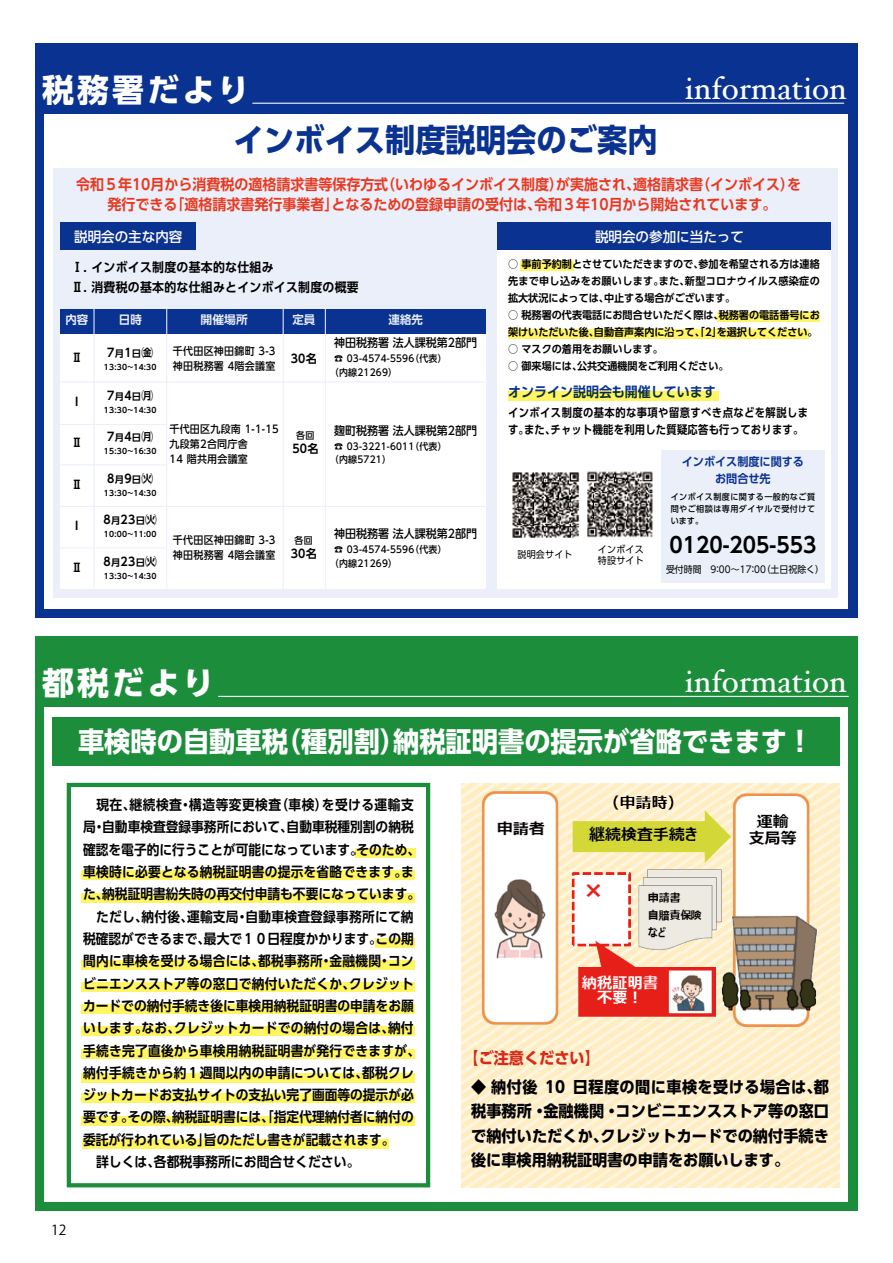
<style>
.page{position:relative;width:893px;height:1263px;background:#fff}
.page>*{position:absolute;margin:0;border:0;box-sizing:border-box;transform-origin:0 0}
.t1{font:31.95px "Hoefler Text";color:#fff}
.t2{font:700 31.95px "UD Shin Go Pr 6 N";color:#0a3290;scale:.95 1}
.t3{font:700 31.95px "UD Shin Go Pr 6 N";letter-spacing:.1em;color:#fff}
.t4{font:700 27.6px "UD Shin Go Pr 6 N";color:#fff;scale:.95 1}
.t5{font:700 21.3px "UD Shin Go Pr 6 N De";color:#000;scale:.95 1}
.t6{font:700 15.9px/24.5px "UD Shin Go Pr 6 N";letter-spacing:.005em;color:#000;text-align:justify;scale:.95 1}
.t7{font:700 15.9px "UD Shin Go Pr 6 N";color:#d82817;scale:.95 1}
.t8{font:700 14.85px/19.2px "UD Shin Go Pr 6 N De";color:#e83820;text-align:center;scale:.94 1}
.t9{font:700 13.8px/22.4px "UD Shin Go Pr 6 N De";color:#000;scale:.92 1}
.t10{font:500 13.8px "UD Shin Go Pr 6 N";color:#fff}
.t11{font:700 13.8px "UD Shin Go Pr 6 N De";color:#0a3290;scale:.94 1}
.t12{font:13.8px "Koz Go Pr 6 N";color:#000}
.t13{font:700 12.75px/19.2px "UD Shin Go Pr 6 N De";letter-spacing:.025em;color:#000;scale:.93 1}
.t14{font:700 11.7px/17px "UD Shin Go Pr 6 N De";letter-spacing:.045em;color:#000;scale:.88 1}
.t15{font:700 11.7px "UD Shin Go Pr 6 N De";letter-spacing:.025em;color:#000;scale:.94 1}
.t16{font:500 11.7px "UD Shin Go Pr 6 N";color:#000;scale:.94 1}
.t17{font:700 11.7px/17px "UD Shin Go Pr 6 N De";color:#0a3290;text-align:center;scale:.95 1}
.t18{font:700 11.7px "UD Shin Go Pr 6 N De";color:#eaeff9}
.t19{font:700 10.65px/17px "UD Shin Go Pr 6 N De";color:#000;text-align:justify;scale:.95 1}
.t20{font:500 10.65px/14.9px "UD Shin Go Pr 6 N";letter-spacing:.025em;color:#000;scale:.94 1}
.t21{font:500 9.6px/13.8px "UD Shin Go Pr 6 N";letter-spacing:.025em;color:#000;scale:.94 1}
.t22{font:9.6px "UD Shin Go Pr 6 N";color:#000;scale:.93 1}
.t23{font:9.6px/11.7px "UD Shin Go Pr 6 N";letter-spacing:.025em;color:#000;scale:.94 1}
.t24{font:500 8.55px/11.7px "UD Shin Go Pr 6 N";letter-spacing:.055em;color:#000;text-align:justify;scale:.95 1}
.t25{font:700 7.65px "UD Shin Go Pr 6 N De";letter-spacing:.025em;color:#000}
.s1{font-size:9.3px}
</style>
<div class="page">
<div style="left:35px;top:43px;width:822px;height:574px;background:#0a3290"></div>
<div style="left:35px;top:636px;width:822px;height:574px;background:#1c8e3b"></div>
<hr style="left:218px;top:696px;width:631px;height:1px;background:#fff">
<div style="left:44px;top:708px;width:803px;height:494px;background:#fff"></div>
<hr style="left:252px;top:103px;width:592px;height:1px;background:#fff">
<div style="left:44px;top:114px;width:804px;height:495px;background:#fff"></div>
<div style="left:52px;top:718px;width:787px;height:48px;background:#1c8e3b"></div>
<svg style="left:461px;top:783px;width:378px;height:404px;background:#fff0cd"></svg>
<img style="left:479px;top:784px;width:342px;height:243px">
<div style="left:53px;top:168px;width:785px;height:430px;background:#eaeff9"></div>
<div style="left:61px;top:309px;width:425px;height:279px;background:#fff"></div>
<div style="left:497px;top:250px;width:333px;height:338px;background:#fff"></div>
<div style="left:61px;top:223px;width:135px;height:27px;background:#0a3290"></div>
<div style="left:497px;top:223px;width:333px;height:27px;background:#0a3290"></div>
<div style="left:61px;top:309px;width:425px;height:25px;background:#0a3290"></div>
<hr style="left:61px;top:381px;width:428px;height:1px;background:#eaeff9">
<hr style="left:61px;top:464px;width:106px;height:1px;background:#eaeff9">
<hr style="left:61px;top:424px;width:106px;height:1px;background:#eaeff9">
<hr style="left:61px;top:506px;width:428px;height:1px;background:#eaeff9">
<hr style="left:61px;top:547px;width:106px;height:1px;background:#eaeff9">
<img style="left:512px;top:472px;width:68px;height:66px">
<img style="left:587px;top:471px;width:66px;height:67px">
<div style="left:661px;top:450px;width:164px;height:132px;background:#eaeff9"></div>
<hr style="left:93px;top:305px;width:2px;height:283px;background:#eaeff9">
<hr style="left:166px;top:302px;width:1px;height:285px;background:#eaeff9">
<hr style="left:283px;top:300px;width:1px;height:292px;background:#eaeff9">
<hr style="left:325px;top:302px;width:1px;height:285px;background:#eaeff9">
<div style="left:520px;top:261px;width:54px;height:10px;background:#fff462"></div>
<div style="left:718px;top:312px;width:102px;height:9px;background:#fff462"></div>
<div style="left:508px;top:329px;width:301px;height:9px;background:#fff462"></div>
<div style="left:508px;top:391px;width:211px;height:10px;background:#fff462"></div>
<svg style="left:67px;top:783px;width:363px;height:404px"></svg>
<h1 class="t3" style="left:42px;top:64px;width:209px">税務署だより</h1>
<h1 class="t1" style="left:685px;top:70px;width:163px">information</h1>
<h1 class="t2" style="left:234px;top:114px;width:448px">インボイス制度説明会のご案内</h1>
<p class="t8" style="left:76px;top:175px;width:773px">令和５年10月から消費税の適格請求書等保存方式（いわゆるインボイス制度）が実施され、適格請求書（インボイス）を発行できる「適格請求書発行事業者」となるための登録申請の受付は、令和３年10月から開始されています。</p>
<p class="t10" style="left:74px;top:225px;width:110px">説明会の主な内容</p>
<p class="t10" style="left:595px;top:225px;width:150px">説明会の参加に当たって</p>
<p class="t13" style="left:71px;top:258px;width:310px">Ⅰ. インボイス制度の基本的な仕組み<br>Ⅱ. 消費税の基本的な仕組みとインボイス制度の概要</p>
<p class="t18" style="left:66px;top:310px;width:24px">内容</p>
<p class="t18" style="left:119px;top:310px;width:24px">日時</p>
<p class="t18" style="left:201px;top:310px;width:49px">開催場所</p>
<p class="t18" style="left:292px;top:310px;width:24px">定員</p>
<p class="t18" style="left:389px;top:310px;width:36px">連絡先</p>
<p class="t15" style="left:71px;top:348px;width:13px">Ⅱ</p>
<p class="t16" style="left:334px;top:333px;width:153px">神田税務署 法人課税第2部門</p>
<p class="t21" style="left:330px;top:351px;width:126px;text-indent:4px">☎ 03-4574-5596（代表）（内線21269）</p>
<p class="t20" style="left:173px;top:343px;width:110px">千代田区神田錦町 3-3神田税務署 4階会議室</p>
<p class="t15" style="left:107px;top:343px;width:50px">7<span class="s1">月</span>1<span class="s1">日</span>㈮</p>
<p class="t25" style="left:104px;top:361px;width:54px">13:30~14:30</p>
<p class="t15" style="left:107px;top:386px;width:50px">7<span class="s1">月</span>4<span class="s1">日</span>㈪</p>
<p class="t25" style="left:104px;top:404px;width:54px">13:30~14:30</p>
<p class="t15" style="left:107px;top:427px;width:50px">7<span class="s1">月</span>4<span class="s1">日</span>㈪</p>
<p class="t25" style="left:104px;top:445px;width:54px">15:30~16:30</p>
<p class="t15" style="left:107px;top:469px;width:50px">8<span class="s1">月</span>9<span class="s1">日</span>㈫</p>
<p class="t25" style="left:104px;top:487px;width:54px">13:30~14:30</p>
<p class="t15" style="left:103px;top:510px;width:58px">8<span class="s1">月</span>23<span class="s1">日</span>㈫</p>
<p class="t25" style="left:104px;top:528px;width:54px">10:00~11:00</p>
<p class="t15" style="left:103px;top:552px;width:58px">8<span class="s1">月</span>23<span class="s1">日</span>㈫</p>
<p class="t25" style="left:104px;top:570px;width:54px">13:30~14:30</p>
<p class="t15" style="left:291px;top:348px;width:29px">30名</p>
<p class="t15" style="left:75px;top:392px;width:5px">I</p>
<p class="t20" style="left:169px;top:422px;width:118px">千代田区九段南 1-1-15九段第2合同庁舎<br>14 階共用会議室</p>
<p class="t21" style="left:296px;top:428px;width:21px">各回</p>
<p class="t16" style="left:334px;top:421px;width:153px">麹町税務署 法人課税第2部門</p>
<p class="t21" style="left:330px;top:439px;width:126px;text-indent:4px">☎ 03-3221-6011（代表）（内線5721）</p>
<p class="t15" style="left:71px;top:433px;width:13px">Ⅱ</p>
<p class="t15" style="left:71px;top:475px;width:13px">Ⅱ</p>
<p class="t15" style="left:292px;top:439px;width:29px">50名</p>
<p class="t15" style="left:75px;top:516px;width:5px">I</p>
<p class="t16" style="left:334px;top:524px;width:153px">神田税務署 法人課税第2部門</p>
<p class="t21" style="left:330px;top:542px;width:126px;text-indent:4px">☎ 03-4574-5596（代表）（内線21269）</p>
<p class="t20" style="left:173px;top:532px;width:110px">千代田区神田錦町 3-3神田税務署 4階会議室</p>
<p class="t21" style="left:295px;top:533px;width:21px">各回</p>
<p class="t15" style="left:291px;top:544px;width:29px">30名</p>
<p class="t15" style="left:71px;top:558px;width:13px">Ⅱ</p>
<p class="t19" style="left:508px;top:255px;width:330px">○ 事前予約制とさせていただきますので、参加を希望される方は連絡先まで申し込みをお願いします。また、新型コロナウイルス感染症の拡大状況によっては、中止する場合がございます。</p>
<p class="t19" style="left:508px;top:306px;width:330px">○ 税務署の代表電話にお問合せいただく際は、税務署の電話番号にお架けいただいた後、自動音声案内に沿って、「2」を選択してください。</p>
<p class="t19" style="left:508px;top:340px;width:164px">○ マスクの着用をお願いします。</p>
<p class="t19" style="left:508px;top:357px;width:234px">○ 御来場には、公共交通機関をご利用ください。</p>
<p class="t14" style="left:508px;top:403px;width:342px">インボイス制度の基本的な事項や留意すべき点などを解説します。また、チャット機能を利用した質疑応答も行っております。</p>
<p class="t11" style="left:508px;top:380px;width:223px">オンライン説明会も開催しています</p>
<p class="t23" style="left:518px;top:549px;width:60px">説明会サイト</p>
<p class="t23" style="left:598px;top:543px;width:50px">インボイス特設サイト</p>
<p class="t17" style="left:682px;top:452px;width:130px">インボイス制度に関するお問合せ先</p>
<p class="t24" style="left:671px;top:491px;width:153px">インボイス制度に関する一般的なご質問やご相談は専用ダイヤルで受付けています。</p>
<h3 class="t5" style="left:670px;top:528px;width:156px">0120-205-553</h3>
<p class="t22" style="left:666px;top:562px;width:171px">受付時間　9:00～17:00（土日祝除く）</p>
<h1 class="t3" style="left:42px;top:657px;width:174px">都税だより</h1>
<h1 class="t1" style="left:685px;top:663px;width:163px">information</h1>
<h2 class="t4" style="left:78px;top:718px;width:775px">車検時の自動車税（種別割）納税証明書の提示が省略できます！</h2>
<p class="t9" style="left:83px;top:793px;width:368px">　現在、継続検査・構造等変更検査（車検）を受ける運輸支局・自動車検査登録事務所において、自動車税種別割の納税確認を電子的に行うことが可能になっています。そのため、車検時に必要となる納税証明書の提示を省略できます。また、納税証明書紛失時の再交付申請も不要になっています。　ただし、納付後、運輸支局・自動車検査登録事務所にて納税確認ができるまで、最大で１０日程度かかります。この期間内に車検を受ける場合には、都税事務所・金融機関・コンビニエンスストア等の窓口で納付いただくか、クレジットカードでの納付手続き後に車検用納税証明書の申請をお願いします。なお、クレジットカードでの納付の場合は、納付手続き完了直後から車検用納税証明書が発行できますが、納付手続きから約１週間以内の申請については、都税クレジットカードお支払サイトの支払い完了画面等の提示が必要です。その際、納税証明書には、「指定代理納付者に納付の委託が行われている」旨のただし書きが記載されます。<br>　詳しくは、各都税事務所にお問合せください。</p>
<p class="t12" style="left:51px;top:1222px;width:17px">12</p>
<p class="t7" style="left:463px;top:1045px;width:145px">【ご注意ください】</p>
<p class="t6" style="left:471px;top:1074px;width:378px">◆ 納付後 10 日程度の間に車検を受ける場合は、都税事務所・金融機関・コンビニエンスストア等の窓口で納付いただくか、クレジットカードでの納付手続き後に車検用納税証明書の申請をお願いします。</p>
</div>
